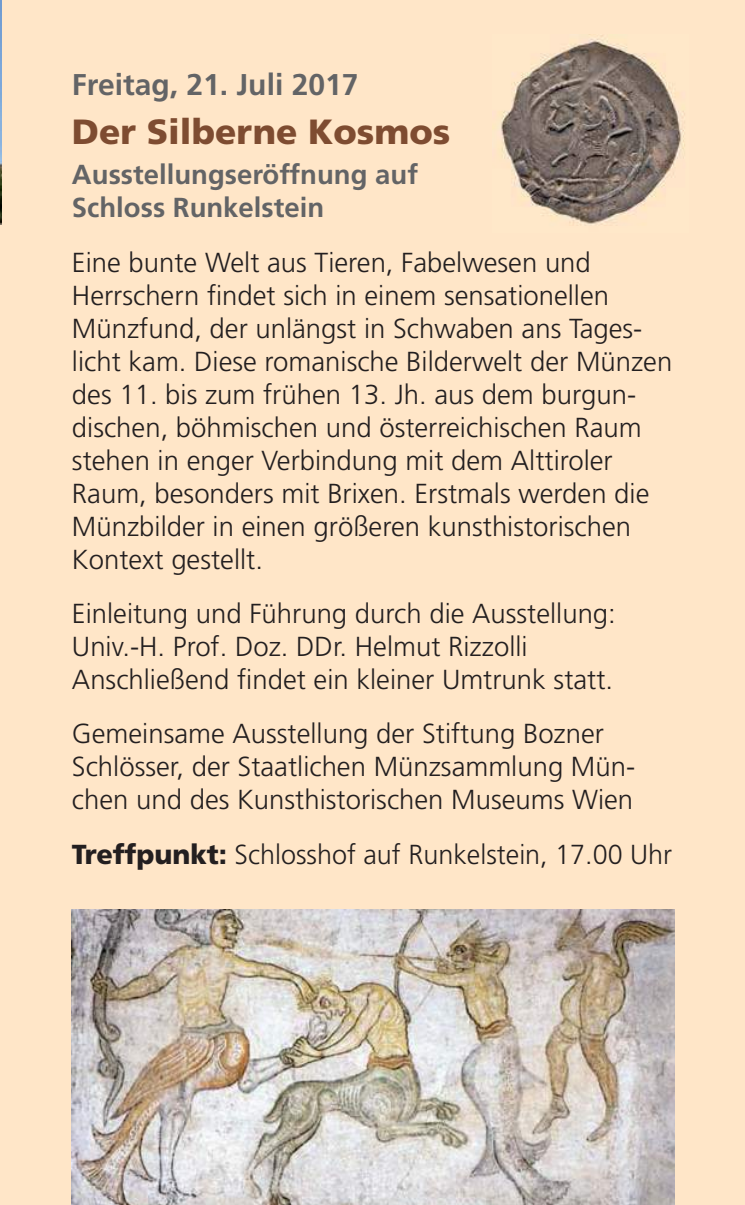
<style>
.page{position:relative;width:745px;height:1205px;background:#fff}
.page>*{position:absolute;margin:0;border:0;box-sizing:border-box;transform-origin:0 0}
.t1{font:900 35px "Frutiger CE";color:#7e4c31}
.t2{font:700 30px "Frutiger CE";color:#636466}
.t3{font:300 27.5px/33px "Frutiger";color:#231f20}
.t4{font:700 27.5px/33px "Frutiger CE";color:#636466}
.s1{font-weight:900}
</style>
<div class="page">
<div style="left:0;top:0;width:744px;height:1205px;background:#ffe6c8"></div>
<img style="left:0;top:0;width:1px;height:224px">
<img style="left:72px;top:910px;width:602px;height:295px">
<img style="left:499px;top:34px;width:186px;height:192px">
<p class="t2" style="left:72px;top:70px;width:288px">Freitag, 21. Juli 2017</p>
<p class="t1" style="left:72px;top:115px;width:380px">Der Silberne Kosmos</p>
<p class="t4" style="left:72px;top:160px;width:347px">Ausstellungseröffnung auf<br>Schloss Runkelstein</p>
<p class="t3" style="left:72px;top:248px;width:601px">Eine bunte Welt aus Tieren, Fabelwesen und Herrschern findet sich in einem sensationellen Münzfund, der unlängst in Schwaben ans Tages&shy;licht kam. Diese romanische Bilderwelt der Münzen des 11. bis zum frühen 13. Jh. aus dem burgun&shy;dischen, böhmischen und österreichischen Raum stehen in enger Verbindung mit dem Alttiroler Raum, besonders mit Brixen. Erstmals werden die Münzbilder in einen größeren kunsthistorischen Kontext gestellt.</p>
<p class="t3" style="left:72px;top:599px;width:545px">Einleitung und Führung durch die Ausstellung:<br>Univ.-H. Prof. Doz. DDr. Helmut Rizzolli<br>Anschließend findet ein kleiner Umtrunk statt.</p>
<p class="t3" style="left:72px;top:719px;width:564px">Gemeinsame Ausstellung der Stiftung Bozner<br>Schlösser, der Staatlichen Münzsammlung Mün&shy;chen und des Kunsthistorischen Museums Wien</p>
<p class="t3" style="left:72px;top:840px;width:601px"><span class="s1">Treffpunkt:</span> Schlosshof auf Runkelstein, 17.00 Uhr</p>
</div>
